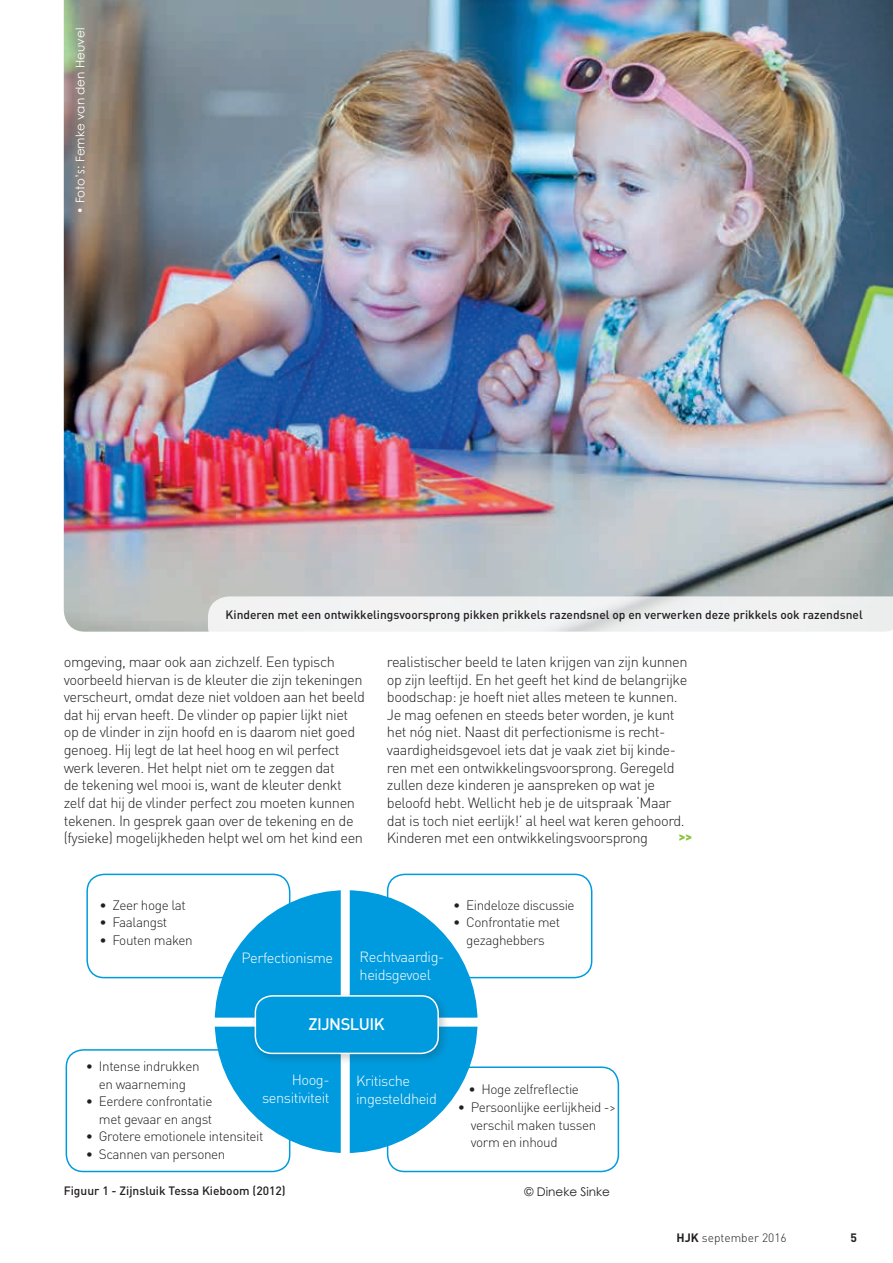
<style>
.page{position:relative;width:893px;height:1263px;background:#fff}
.page>*{position:absolute;margin:0;border:0;box-sizing:border-box;transform-origin:0 0}
.t1{font:500 16.5px "DIN Pro";letter-spacing:-.03em;color:#fff}
.t2{font:300 14.7px/17.5px "DIN Pro";letter-spacing:-.03em;color:#231f20}
.t3{font:300 14.7px/17.5px "DIN Pro";letter-spacing:-.03em;color:#fff}
.t4{font:300 13.5px/17.7px "DIN Pro";letter-spacing:-.03em;color:#231f20;text-align:center}
.t5{font:500 12px "DIN Pro";color:#231f20}
.t6{font:12px "Century Gothic";color:#fff}
.t7{font:300 12px "DIN Pro";color:#231f20}
.t8{font:12px "Century Gothic";color:#231f20}
.t9{font:900 12px "DIN Pro";color:#8bc63e}
.t10{font:700 12px "DIN Pro";color:#231f20}
.s1{font-weight:700}
</style>
<div class="page">
<img style="left:64px;top:0;width:829px;height:632px">
<svg style="left:208px;top:596px;width:685px;height:36px"></svg>
<div style="left:215px;top:891px;width:262px;height:261px;background:#009bde;border-radius:50%"></div>
<div style="left:174px;top:1018px;width:378px;height:9px;background:#fff"></div>
<div style="left:341px;top:872px;width:9px;height:300px;background:#fff"></div>
<div style="left:86px;top:874px;width:204px;height:104px;border:2px solid #009bde;border-radius:17px"></div>
<div style="left:66px;top:1049px;width:224px;height:123px;border:2px solid #009bde;border-radius:17px"></div>
<div style="left:387px;top:874px;width:205px;height:104px;border:2px solid #009bde;border-radius:17px"></div>
<div style="left:387px;top:1066px;width:232px;height:106px;border:2px solid #009bde;border-radius:17px"></div>
<div style="left:249px;top:990px;width:201px;height:75px;background:#231f20;opacity:.23"></div>
<div style="left:255px;top:996px;width:183px;height:57px;background:#009bde;border-radius:17px"></div>
<div style="left:255px;top:995px;width:184px;height:59px;border:2px solid #fff;border-radius:17px"></div>
<p class="t6" style="left:73px;top:214px;width:188px;rotate:-90deg">• Foto’s: Femke van den Heuvel</p>
<p class="t5" style="left:226px;top:606px;width:639px">Kinderen met een ontwikkelingsvoorsprong pikken prikkels razendsnel op en verwerken deze prikkels ook razendsnel</p>
<p class="t2" style="left:64px;top:652px;width:303px">omgeving, maar ook aan zichzelf. Een typisch voorbeeld hiervan is de kleuter die zijn tekeningen verscheurt, omdat deze niet voldoen aan het beeld dat hij ervan heeft. De vlinder op papier lijkt niet op de vlinder in zijn hoofd en is daarom niet goed genoeg. Hij legt de lat heel hoog en wil perfect werk leveren. Het helpt niet om te zeggen dat<br>de tekening wel mooi is, want de kleuter denkt zelf dat hij de vlinder perfect zou moeten kunnen tekenen. In gesprek gaan over de tekening en de (fysieke) mogelijkheden helpt wel om het kind een</p>
<p class="t4" style="left:99px;top:895px;width:88px">• Zeer hoge lat</p>
<p class="t4" style="left:99px;top:913px;width:69px">• Faalangst</p>
<p class="t4" style="left:99px;top:931px;width:95px">• Fouten maken</p>
<p class="t2" style="left:387px;top:652px;width:302px">realistischer beeld te laten krijgen van zijn kunnen op zijn leeftijd. En het geeft het kind de belangrijke boodschap: je hoeft niet alles meteen te kunnen.<br>Je mag oefenen en steeds beter worden, je kunt het nóg niet. Naast dit perfectionisme is recht&shy;vaardigheidsgevoel iets dat je vaak ziet bij kinde&shy;ren met een ontwikkelingsvoorsprong. Geregeld zullen deze kinderen je aanspreken op wat je beloofd hebt. Wellicht heb je de uitspraak ‘Maar dat is toch niet eerlijk!’ al heel wat keren gehoord.<br>Kinderen met een ontwikkelingsvoorsprong</p>
<p class="t9" style="left:679px;top:829px;width:15px">&gt;&gt;</p>
<p class="t4" style="left:453px;top:895px;width:123px">• Eindeloze discussie</p>
<p class="t4" style="left:453px;top:913px;width:109px">• Confrontatie met gezaghebbers</p>
<p class="t3" style="left:242px;top:948px;width:93px">Perfectionisme</p>
<p class="t3" style="left:360px;top:947px;width:86px">Rechtvaardig&shy;heidsgevoel</p>
<p class="t1" style="left:308px;top:1013px;width:78px">ZIJNSLUIK</p>
<p class="t4" style="left:86px;top:1057px;width:115px">• Intense indrukken en waarneming</p>
<p class="t4" style="left:86px;top:1092px;width:128px;text-align:right">• Eerdere confrontatie met gevaar en angst</p>
<p class="t4" style="left:86px;top:1127px;width:179px">• Grotere emotionele intensiteit</p>
<p class="t4" style="left:86px;top:1145px;width:141px">• Scannen van personen</p>
<p class="t3" style="left:262px;top:1070px;width:69px;text-align:right">Hoog&shy;sensitiviteit</p>
<p class="t3" style="left:356px;top:1071px;width:82px">Kritische ingesteldheid</p>
<p class="t4" style="left:468px;top:1080px;width:112px">• Hoge zelfreflectie</p>
<p class="t4" style="left:471px;top:1098px;width:147px;text-align:left;text-indent:-13px">• Persoonlijke eerlijkheid -&gt; verschil maken tussen vorm en inhoud</p>
<p class="t5" style="left:64px;top:1183px;width:223px">Figuur 1 - Zijnsluik Tessa Kieboom (2012)</p>
<p class="t8" style="left:525px;top:1184px;width:87px">© Dineke Sinke</p>
<p class="t7" style="left:676px;top:1230px;width:112px"><span class="s1">HJK</span> september 2016</p>
<p class="t10" style="left:850px;top:1230px;width:8px">5</p>
</div>
